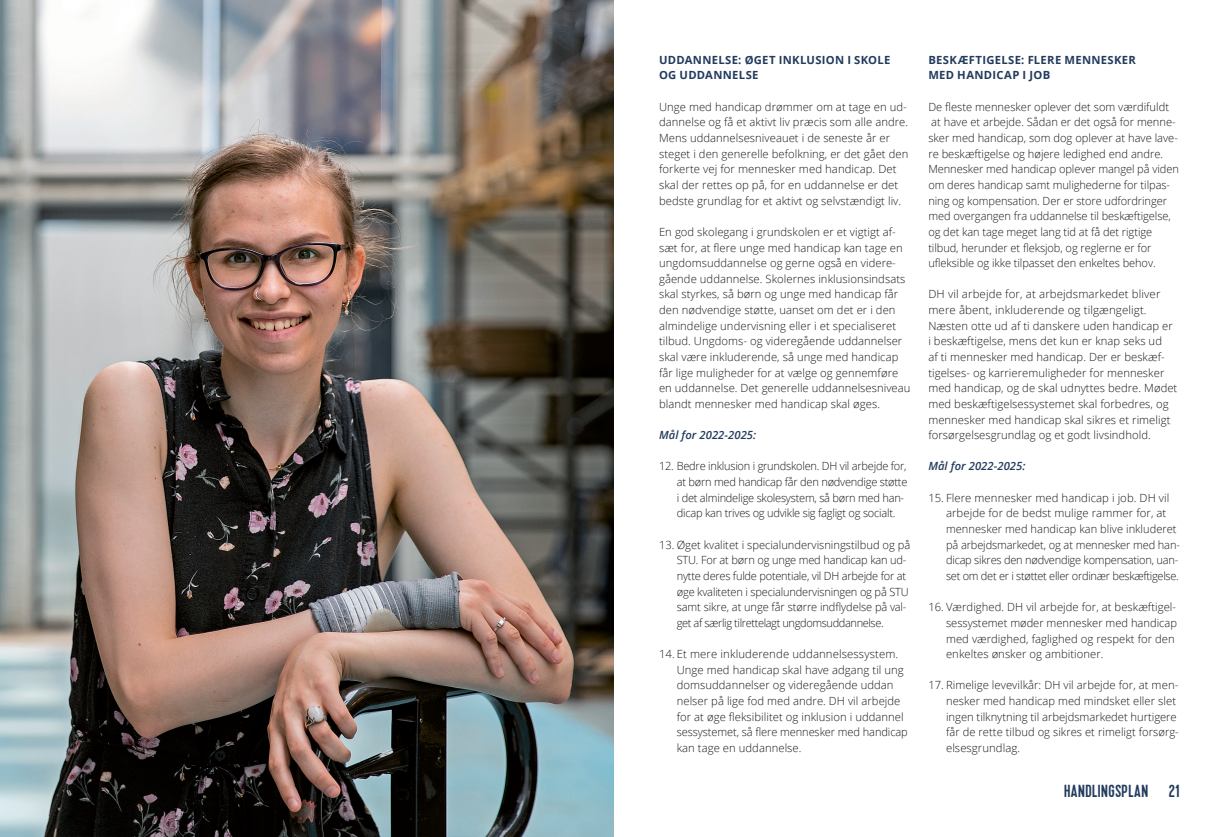
<style>
.page{position:relative;width:1226px;height:837px;background:#fff}
.page>*{position:absolute;margin:0;border:0;box-sizing:border-box;transform-origin:0 0}
.t1{font:17.5px "Kapra";letter-spacing:.03em;color:#233b5d}
.Brødtekst{font:300 11.25px/15.6px "Open Sans";letter-spacing:.005em;color:#171919}
.Brødtekst-2{font:300 11.25px/15.6px "Open Sans";letter-spacing:-.02em;color:#171919}
.Brødtekst-3{font:700 11.25px/15.6px "Open Sans";letter-spacing:.025em;color:#233b5d}
.Brødtekst-4{font:300 11.25px "Open Sans";letter-spacing:-.015em;color:#171919}
.Brødtekst-5{font:300 11.25px "Open Sans";letter-spacing:-.035em;color:#171919}
.Brødtekst-6{font:italic 600 11.25px "Open Sans";letter-spacing:.005em;color:#233b5d}
</style>
<div class="page">
<img style="left:0;top:0;width:613px;height:836px">
<p class="Brødtekst-3" style="left:659px;top:52px;width:233px">UDDANNELSE: ØGET INKLUSION I SKOLE<br>OG UDDANNELSE</p>
<p class="Brødtekst" style="left:659px;top:98px;width:251px">Unge med handicap drømmer om at tage en ud&shy;dannelse og få et aktivt liv præcis som alle andre.<br>Mens uddannelsesniveauet i de seneste år er steget i den generelle befolkning, er det gået den forkerte vej for mennesker med handicap. Det skal der rettes op på, for en uddannelse er det bedste grundlag for et aktivt og selvstændigt liv.</p>
<p class="Brødtekst" style="left:659px;top:223px;width:253px">En god skolegang i grundskolen er et vigtigt af&shy;sæt for, at flere unge med handicap kan tage en ungdomsuddannelse og gerne også en videre&shy;gående uddannelse. Skolernes inklusionsindsats skal styrkes, så børn og unge med handicap får den nødvendige støtte, uanset om det er i den almindelige undervisning eller i et specialiseret tilbud. Ungdoms- og videregående uddannelser skal være inkluderende, så unge med handicap får lige muligheder for at vælge og gennemføre en uddannelse. Det generelle uddannelsesniveau blandt mennesker med handicap skal øges.</p>
<p class="Brødtekst-6" style="left:659px;top:427px;width:99px">Mål for 2022-2025:</p>
<p class="Brødtekst-2" style="left:659px;top:458px;width:249px">12. Bedre inklusion i grundskolen. DH vil arbejde for,</p>
<p class="Brødtekst-2" style="left:677px;top:473px;width:232px">at børn med handicap får den nødvendige støtte i det almindelige skolesystem, så børn med han&shy;dicap kan trives og udvikle sig fagligt og socialt.</p>
<p class="Brødtekst" style="left:659px;top:536px;width:253px">13. Øget kvalitet i specialundervisningstilbud og på</p>
<p class="Brødtekst-2" style="left:677px;top:552px;width:231px">STU. For at børn og unge med handicap kan ud&shy;nytte deres fulde potentiale, vil DH arbejde for at</p>
<p class="Brødtekst-4" style="left:677px;top:583px;width:233px">øge kvaliteten i specialundervisningen og på STU</p>
<p class="Brødtekst" style="left:677px;top:598px;width:231px">samt sikre, at unge får større indflydelse på val-</p>
<p class="Brødtekst-5" style="left:677px;top:614px;width:208px">get af særlig tilrettelagt ungdomsuddannelse.</p>
<p class="Brødtekst" style="left:677px;top:645px;width:233px;text-indent:-18px">14. Et mere inkluderende uddannelsessystem.<br>Unge med handicap skal have adgang til ung domsuddannelser og videregående uddan nelser på lige fod med andre. DH vil arbejde for at øge fleksibilitet og inklusion i uddannel sessystemet, så flere mennesker med handicap kan tage en uddannelse.</p>
<p class="Brødtekst-3" style="left:928px;top:52px;width:209px">BESKÆFTIGELSE: FLERE MENNESKER</p>
<p class="Brødtekst-3" style="left:928px;top:67px;width:123px">MED HANDICAP I JOB</p>
<p class="Brødtekst" style="left:928px;top:98px;width:242px">De fleste mennesker oplever det som værdifuldt</p>
<p class="Brødtekst" style="left:928px;top:114px;width:252px">at have et arbejde. Sådan er det også for menne&shy;sker med handicap, som dog oplever at have lave&shy;re beskæftigelse og højere ledighed end andre.<br>Mennesker med handicap oplever mangel på viden om deres handicap samt mulighederne for tilpas&shy;ning og kompensation. Der er store udfordringer med overgangen fra uddannelse til beskæftigelse, og det kan tage meget lang tid at få det rigtige tilbud, herunder et fleksjob, og reglerne er for ufleksible og ikke tilpasset den enkeltes behov.</p>
<p class="Brødtekst" style="left:928px;top:286px;width:251px">DH vil arbejde for, at arbejdsmarkedet bliver mere åbent, inkluderende og tilgængeligt.<br>Næsten otte ud af ti danskere uden handicap er i beskæftigelse, mens det kun er knap seks ud<br>af ti mennesker med handicap. Der er beskæf&shy;tigelses- og karrieremuligheder for mennesker med handicap, og de skal udnyttes bedre. Mødet med beskæftigelsessystemet skal forbedres, og mennesker med handicap skal sikres et rimeligt forsørgelsesgrundlag og et godt livsindhold.</p>
<p class="Brødtekst-6" style="left:928px;top:458px;width:99px">Mål for 2022-2025:</p>
<p class="Brødtekst" style="left:928px;top:489px;width:243px;text-align:right">15. Flere mennesker med handicap i job. DH vil arbejde for de bedst mulige rammer for, at</p>
<p class="Brødtekst-2" style="left:946px;top:520px;width:235px">mennesker med handicap kan blive inkluderet på arbejdsmarkedet, og at mennesker med han&shy;dicap sikres den nødvendige kompensation, uan&shy;set om det er i støttet eller ordinær beskæftigelse.</p>
<p class="Brødtekst" style="left:946px;top:598px;width:232px;text-indent:-18px">16. Værdighed. DH vil arbejde for, at beskæftigel&shy;sessystemet møder mennesker med handicap med værdighed, faglighed og respekt for den enkeltes ønsker og ambitioner.</p>
<p class="Brødtekst" style="left:946px;top:677px;width:234px;text-indent:-18px">17. Rimelige levevilkår: DH vil arbejde for, at men&shy;nesker med handicap med mindsket eller slet ingen tilknytning til arbejdsmarkedet hurtigere får de rette tilbud og sikres et rimeligt forsørg&shy;elsesgrundlag.</p>
<p class="t1" style="left:1064px;top:781px;width:117px">HANDLINGSPLAN 21</p>
</div>
